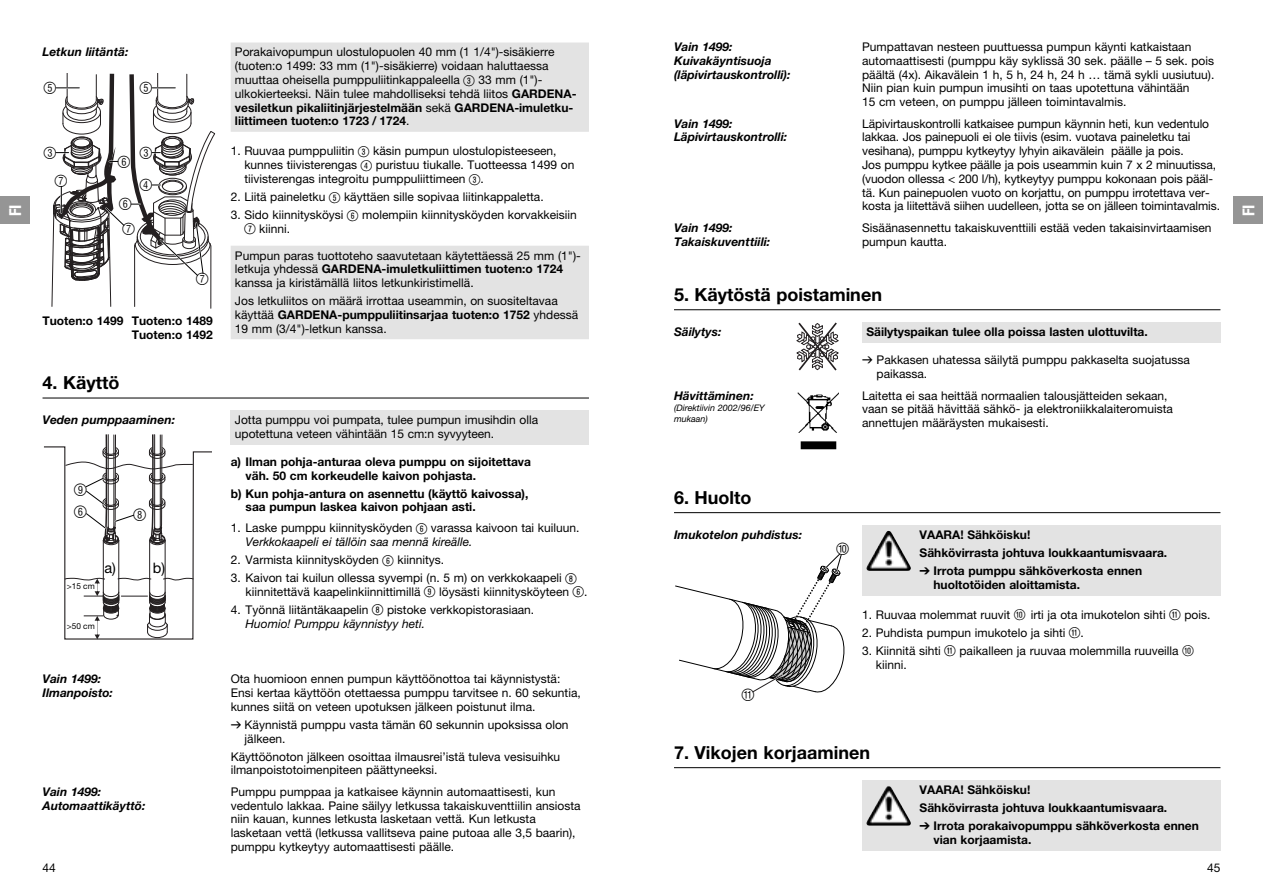
<style>
.page{position:relative;width:1263px;height:893px;background:#fff}
.page>*{position:absolute;margin:0;border:0;box-sizing:border-box;transform-origin:0 0}
.t1{font:700 18px "GARDENA Pro";color:#000}
.t2{font:16.5px "GARDENA Pro Bo Cond";color:#fff}
.t3{font:16.5px/22.5px "Ziffern";color:#000}
.t4{font:16.35px "Ziffern";color:#000}
.t5{font:16.2px/32.4px "Ziffern";color:#000}
.t6{font:14.4px "GARDENA Pro";color:#000}
.t7{font:12px/13.8px "GARDENA Pro";color:#000}
.t8{font:700 12px/18px "GARDENA Pro";color:#000}
.t9{font:italic 700 12px/13.8px "GARDENA Pro";color:#000}
.t10{font:italic 9px/11.2px "GARDENA Pro";color:#000}
.t11{font:8.25px "GARDENA Pro";color:#000}
.s1{font-family:"Ziffernim Kreisund Quadrat BQ";font-size:15px}
.s2{font-weight:700}
.s3{font-style:italic}
.s4{font-family:"Formdruck"}
.s5{font-family:"Formdruck";font-weight:400}
</style>
<div class="page">
<svg style="left:231px;top:43px;width:358px;height:296px;fill:#e3e3e3"></svg>
<svg style="left:51px;top:73px;width:164px;height:236px"></svg>
<div style="left:231px;top:410px;width:358px;height:34px;background:#e3e3e3"></div>
<hr style="left:43px;top:398px;width:546px;height:1px;background:#000">
<svg style="left:44px;top:434px;width:168px;height:206px"></svg>
<div style="left:862px;top:322px;width:358px;height:20px;background:#e3e3e3"></div>
<hr style="left:674px;top:309px;width:546px;height:1px;background:#000">
<svg style="left:796px;top:322px;width:43px;height:49px"></svg>
<img style="left:797px;top:392px;width:41px;height:58px">
<div style="left:862px;top:525px;width:358px;height:70px;background:#e3e3e3"></div>
<hr style="left:674px;top:512px;width:546px;height:1px;background:#000">
<svg style="left:675px;top:553px;width:170px;height:140px"></svg>
<img style="left:888px;top:531px;width:11px;height:15px">
<div style="left:862px;top:780px;width:358px;height:70px;background:#e3e3e3"></div>
<hr style="left:674px;top:767px;width:546px;height:1px;background:#000">
<img style="left:888px;top:786px;width:11px;height:15px">
<div style="left:0;top:197px;width:30px;height:27px;background:#959595"></div>
<div style="left:1233px;top:197px;width:30px;height:27px;background:#959595"></div>
<h2 class="t2" style="left:9px;top:216px;width:13px;rotate:-90deg">FI</h2>
<p class="t9" style="left:43px;top:46px;width:87px">Letkun liitäntä:</p>
<h3 class="t5" style="left:44px;top:72px;width:14px">5</h3>
<h3 class="t5" style="left:140px;top:72px;width:14px">5</h3>
<h3 class="t5" style="left:44px;top:137px;width:14px">3</h3>
<h3 class="t5" style="left:140px;top:137px;width:14px">3<br>4</h3>
<h3 class="t5" style="left:119px;top:188px;width:14px">6</h3>
<h3 class="t5" style="left:118px;top:146px;width:14px">6</h3>
<h3 class="t5" style="left:55px;top:165px;width:14px">7</h3>
<h3 class="t5" style="left:123px;top:214px;width:14px">7</h3>
<h3 class="t5" style="left:196px;top:264px;width:14px">7</h3>
<p class="t8" style="left:43px;top:315px;width:172px;line-height:13.8px;text-align:right">Tuoten:o 1499 Tuoten:o 1489<br>Tuoten:o 1492</p>
<h1 class="t1" style="left:43px;top:376px;width:78px">4. Käyttö</h1>
<p class="t9" style="left:43px;top:414px;width:134px">Veden pumppaaminen:</p>
<h2 class="t3" style="left:74px;top:479px;width:15px">9<br>6</h2>
<h2 class="t3" style="left:133px;top:504px;width:15px">8</h2>
<p class="t11" style="left:67px;top:583px;width:29px">&gt;15 cm</p>
<p class="t6" style="left:105px;top:562px;width:13px">a)</p>
<p class="t6" style="left:153px;top:562px;width:14px">b)</p>
<p class="t11" style="left:67px;top:623px;width:29px">&gt;50 cm</p>
<p class="t7" style="left:235px;top:47px;width:343px">Porakaivopumpun ulostulopuolen 40 mm (1 1/4")-sisäkierre (tuoten:o 1499: 33 mm (1")-sisäkierre) voidaan haluttaessa muuttaa oheisella pumppuliitinkappaleella <span class="s1">3</span> 33 mm (1")- ulkokierteeksi. Näin tulee mahdolliseksi tehdä liitos <span class="s2">GARDENA&shy;vesiletkun pikaliitinjärjestelmään</span> sekä <span class="s2">GARDENA-imuletku&shy;liittimeen tuoten:o 1723 / 1724</span>.</p>
<p class="t7" style="left:244px;top:146px;width:332px;text-indent:-14px">1. Ruuvaa pumppuliitin <span class="s1">3</span> käsin pumpun ulostulopisteeseen, kunnes tiivisterengas <span class="s1">4</span> puristuu tiukalle. Tuotteessa 1499 on tiivisterengas integroitu pumppuliittimeen <span class="s1">3</span>.</p>
<p class="t7" style="left:231px;top:191px;width:314px">2. Liitä paineletku <span class="s1">5</span> käyttäen sille sopivaa liitinkappaletta.</p>
<p class="t7" style="left:244px;top:209px;width:334px;text-indent:-14px">3. Sido kiinnitysköysi <span class="s1">6</span> molempiin kiinnitysköyden korvakkeisiin<br><span class="s1">7</span> kiinni.</p>
<p class="t7" style="left:235px;top:250px;width:347px">Pumpun paras tuottoteho saavutetaan käytettäessä 25 mm (1")- letkuja yhdessä <span class="s2">GARDENA-imuletkuliittimen tuoten:o 1724 </span>kanssa ja kiristämällä liitos letkunkiristimellä.</p>
<p class="t7" style="left:235px;top:296px;width:345px">Jos letkuliitos on määrä irrottaa useammin, on suositeltavaa käyttää <span class="s2">GARDENA-pumppuliitinsarjaa tuoten:o 1752</span> yhdessä<br>19 mm (3/4")-letkun kanssa.</p>
<p class="t7" style="left:235px;top:415px;width:305px">Jotta pumppu voi pumpata, tulee pumpun imusihdin olla upotettuna veteen vähintään 15 cm:n syvyyteen.</p>
<p class="t8" style="left:246px;top:456px;width:287px;line-height:13.8px;text-indent:-15px">a) Ilman pohja-anturaa oleva pumppu on sijoitettava väh. 50 cm korkeudelle kaivon pohjasta.</p>
<p class="t8" style="left:246px;top:488px;width:284px;line-height:13.8px;text-indent:-15px">b) Kun pohja-antura on asennettu (käyttö kaivossa), saa pumpun laskea kaivon pohjaan asti.</p>
<p class="t7" style="left:246px;top:522px;width:335px;text-indent:-15px">1. Laske pumppu kiinnitysköyden <span class="s1">6</span> varassa kaivoon tai kuiluun.<br><span class="s3">Verkkokaapeli ei tällöin saa mennä kireälle.</span></p>
<p class="t7" style="left:231px;top:554px;width:215px">2. Varmista kiinnitysköyden <span class="s1">6</span> kiinnitys.</p>
<p class="t7" style="left:246px;top:572px;width:343px;text-indent:-15px">3. Kaivon tai kuilun ollessa syvempi (n. 5 m) on verkkokaapeli <span class="s1">8 </span>kiinnitettävä kaapelinkiinnittimillä <span class="s1">9</span> löysästi kiinnitysköyteen <span class="s1">6</span>.</p>
<p class="t7" style="left:246px;top:604px;width:290px;text-indent:-15px">4. Työnnä liitäntäkaapelin <span class="s1">8</span> pistoke verkkopistorasiaan.<br><span class="s3">Huomio! Pumppu käynnistyy heti.</span></p>
<p class="t9" style="left:43px;top:673px;width:72px">Vain 1499:<br>Ilmanpoisto:</p>
<p class="t7" style="left:231px;top:673px;width:352px">Ota huomioon ennen pumpun käyttöönottoa tai käynnistystä:<br>Ensi kertaa käyttöön otettaessa pumppu tarvitsee n. 60 sekuntia, kunnes siitä on veteen upotuksen jälkeen poistunut ilma.</p>
<p class="t7" style="left:245px;top:719px;width:326px;text-indent:-14px"><span class="s4">v</span> Käynnistä pumppu vasta tämän 60 sekunnin upoksissa olon jälkeen.</p>
<p class="t7" style="left:231px;top:751px;width:331px">Käyttöönoton jälkeen osoittaa ilmausrei’istä tuleva vesisuihku ilmanpoistotoimenpiteen päättyneeksi.</p>
<p class="t9" style="left:43px;top:785px;width:104px">Vain 1499:<br>Automaattikäyttö:</p>
<p class="t7" style="left:231px;top:786px;width:351px">Pumppu pumppaa ja katkaisee käynnin automaattisesti, kun vedentulo lakkaa. Paine säilyy letkussa takaiskuventtiilin ansiosta niin kauan, kunnes letkusta lasketaan vettä. Kun letkusta lasketaan vettä (letkussa vallitseva paine putoaa alle 3,5 baarin), pumppu kytkeytyy automaattisesti päälle.</p>
<p class="t7" style="left:43px;top:862px;width:15px">44</p>
<p class="t9" style="left:674px;top:41px;width:118px">Vain 1499:<br>Kuivakäyntisuoja (läpivirtauskontrolli):</p>
<p class="t7" style="left:862px;top:41px;width:354px">Pumpattavan nesteen puuttuessa pumpun käynti katkaistaan automaattisesti (pumppu käy syklissä 30 sek. päälle – 5 sek. pois päältä (4x). Aikavälein 1 h, 5 h, 24 h, 24 h … tämä sykli uusiutuu).<br>Niin pian kuin pumpun imusihti on taas upotettuna vähintään<br>15 cm veteen, on pumppu jälleen toimintavalmis.</p>
<p class="t9" style="left:674px;top:117px;width:115px">Vain 1499:<br>Läpivirtauskontrolli:</p>
<p class="t7" style="left:862px;top:118px;width:359px">Läpivirtauskontrolli katkaisee pumpun käynnin heti, kun vedentulo lakkaa. Jos painepuoli ei ole tiivis (esim. vuotava paineletku tai vesihana), pumppu kytkeytyy lyhyin aikavälein päälle ja pois.<br>Jos pumppu kytkee päälle ja pois useammin kuin 7 x 2 minuutissa, (vuodon ollessa &lt; 200 l/h), kytkeytyy pumppu kokonaan pois pääl&shy;tä. Kun painepuolen vuoto on korjattu, on pumppu irrotettava ver&shy;kosta ja liitettävä siihen uudelleen, jotta se on jälleen toimintavalmis.</p>
<p class="t9" style="left:674px;top:222px;width:98px">Vain 1499:<br>Takaiskuventtiili:</p>
<p class="t7" style="left:862px;top:222px;width:351px">Sisäänasennettu takaiskuventtiili estää veden takaisinvirtaamisen pumpun kautta.</p>
<h1 class="t1" style="left:674px;top:288px;width:209px">5. Käytöstä poistaminen</h1>
<p class="t9" style="left:674px;top:326px;width:49px">Säilytys:</p>
<p class="t8" style="left:866px;top:324px;width:283px">Säilytyspaikan tulee olla poissa lasten ulottuvilta.</p>
<p class="t7" style="left:876px;top:355px;width:315px;text-indent:-14px"><span class="s4">v</span> Pakkasen uhatessa säilytä pumppu pakkaselta suojatussa paikassa.</p>
<p class="t9" style="left:674px;top:390px;width:81px">Hävittäminen:</p>
<p class="t10" style="left:674px;top:404px;width:92px">(Direktiivin 2002/96/EY mukaan)</p>
<p class="t7" style="left:862px;top:390px;width:312px">Laitetta ei saa heittää normaalien talousjätteiden sekaan, vaan se pitää hävittää sähkö- ja elektroniikkalaiteromuista annettujen määräysten mukaisesti.</p>
<h2 class="t2" style="left:1243px;top:216px;width:13px;rotate:-90deg">FI</h2>
<h1 class="t1" style="left:674px;top:491px;width:79px">6. Huolto</h1>
<p class="t9" style="left:674px;top:529px;width:130px">Imukotelon puhdistus:</p>
<h3 class="t4" style="left:742px;top:686px;width:15px">!</h3>
<h3 class="t4" style="left:836px;top:540px;width:15px">0</h3>
<p class="t8" style="left:919px;top:527px;width:249px">VAARA! Sähköisku!<br>Sähkövirrasta johtuva loukkaantumisvaara.<br><span class="s5">V</span> Irrota pumppu sähköverkosta ennen</p>
<p class="t8" style="left:933px;top:577px;width:148px">huoltotöiden aloittamista.</p>
<p class="t7" style="left:862px;top:609px;width:350px">1. Ruuvaa molemmat ruuvit <span class="s1">0</span> irti ja ota imukotelon sihti <span class="s1">q</span> pois.</p>
<p class="t7" style="left:862px;top:627px;width:223px">2. Puhdista pumpun imukotelo ja sihti <span class="s1">q</span>.</p>
<p class="t7" style="left:876px;top:645px;width:319px;text-indent:-14px">3. Kiinnitä sihti <span class="s1">q</span> paikalleen ja ruuvaa molemmilla ruuveilla <span class="s1">0 </span>kiinni.</p>
<h1 class="t1" style="left:674px;top:746px;width:197px">7. Vikojen korjaaminen</h1>
<p class="t8" style="left:919px;top:782px;width:281px">VAARA! Sähköisku!<br>Sähkövirrasta johtuva loukkaantumisvaara.<br><span class="s5">V</span> Irrota porakaivopumppu sähköverkosta ennen</p>
<p class="t8" style="left:933px;top:832px;width:99px">vian korjaamista.</p>
<p class="t7" style="left:1207px;top:862px;width:15px">45</p>
</div>
